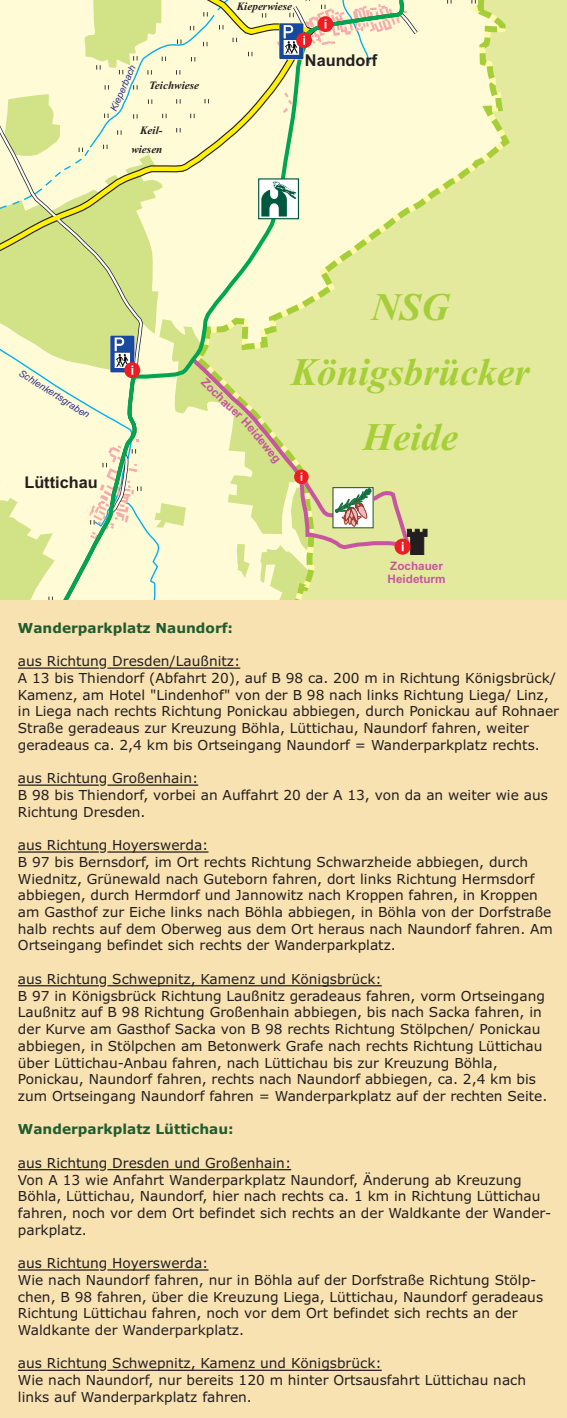
<style>
.page{position:relative;width:567px;height:1418px;background:#fff}
.page>*{position:absolute;margin:0;border:0;box-sizing:border-box;transform-origin:0 0}
.t1{font:italic 700 39px/64.9px "Times New Roman";color:#a6ce39;text-align:center}
.t2{font:700 16.25px "Arial";color:#231f20}
.t3{font:13.75px/16.8px "Verdana";color:#231f20}
.t4{font:700 13.75px "Verdana";color:#205c2e}
.t5{font:700 11.75px/13.1px "Arial";color:#c656a0}
.t6{font:italic 700 11.25px/18.6px "Times New Roman";color:#231f20;text-align:right}
.t7{font:italic 9.75px "Arial";color:#2e3092}
</style>
<div class="page">
<div style="left:0;top:268px;width:567px;height:1149px;background:#f9e2b2"></div>
<hr style="left:18px;top:667px;width:81px;height:1px;background:#231f20">
<hr style="left:107px;top:667px;width:133px;height:1px;background:#231f20">
<hr style="left:18px;top:784px;width:81px;height:1px;background:#231f20">
<hr style="left:107px;top:784px;width:91px;height:1px;background:#231f20">
<hr style="left:18px;top:851px;width:81px;height:1px;background:#231f20">
<hr style="left:107px;top:851px;width:101px;height:1px;background:#231f20">
<hr style="left:18px;top:985px;width:81px;height:1px;background:#231f20">
<hr style="left:107px;top:985px;width:275px;height:1px;background:#231f20">
<hr style="left:18px;top:1169px;width:81px;height:1px;background:#231f20">
<hr style="left:107px;top:1169px;width:184px;height:1px;background:#231f20">
<hr style="left:18px;top:1269px;width:81px;height:1px;background:#231f20">
<hr style="left:107px;top:1269px;width:101px;height:1px;background:#231f20">
<hr style="left:18px;top:1369px;width:81px;height:1px;background:#231f20">
<hr style="left:107px;top:1369px;width:275px;height:1px;background:#231f20">
<div style="left:514px;top:0;width:53px;height:599px;background:#e3ea9d"></div>
<svg style="left:406px;top:0;width:108px;height:599px;background:#e8eda7"></svg>
<div style="left:406px;top:354px;width:10px;height:175px;background:#e3ea9d"></div>
<div style="left:0;top:256px;width:37px;height:63px;background:#d2e287"></div>
<svg style="left:0;top:0;width:37px;height:256px;background:#e9edb3"></svg>
<svg style="left:37px;top:0;width:369px;height:599px;background:#edefb7"></svg>
<svg style="left:394px;top:538px;width:17px;height:16px"></svg>
<svg style="left:402px;top:529px;width:25px;height:25px"></svg>
<svg style="left:277px;top:0;width:144px;height:65px;background:#ded8be"></svg>
<svg style="left:334px;top:489px;width:38px;height:37px"></svg>
<div style="left:332px;top:487px;width:42px;height:41px;border:1px solid #40653c"></div>
<svg style="left:257px;top:178px;width:43px;height:42px"></svg>
<svg style="left:0;top:319px;width:311px;height:280px;background:#e9edb9"></svg>
<p class="t7" style="left:110px;top:109px;width:51px;rotate:-66deg">Kieperbach</p>
<p class="t6" style="left:149px;top:78px;width:52px">Teichwiese</p>
<p class="t6" style="left:131px;top:122px;width:33px">Keil&shy;wiesen</p>
<p class="t6" style="left:237px;top:-2px;width:57px">Kieperwiese</p>
<p class="t2" style="left:305px;top:54px;width:74px">Naundorf</p>
<p class="t7" style="left:22px;top:369px;width:83px;rotate:32deg">Schlenkertsgraben</p>
<p class="t2" style="left:24px;top:476px;width:75px">Lüttichau</p>
<h1 class="t1" style="left:291px;top:279px;width:240px">NSG<br>Königsbrücker<br>Heide</h1>
<p class="t5" style="left:388px;top:560px;width:59px">Zochauer<br>Heideturm</p>
<p class="t4" style="left:18px;top:622px;width:217px">Wanderparkplatz Naundorf:</p>
<p class="t3" style="left:18px;top:654px;width:543px">aus Richtung Dresden/Laußnitz:<br>A 13 bis Thiendorf (Abfahrt 20), auf B 98 ca. 200 m in Richtung Königsbrück/ Kamenz, am Hotel "Lindenhof" von der B 98 nach links Richtung Liega/ Linz, in Liega nach rechts Richtung Ponickau abbiegen, durch Ponickau auf Rohnaer Straße geradeaus zur Kreuzung Böhla, Lüttichau, Naundorf fahren, weiter geradeaus ca. 2,4 km bis Ortseingang Naundorf = Wanderparkplatz rechts.</p>
<p class="t3" style="left:18px;top:771px;width:531px">aus Richtung Großenhain:<br>B 98 bis Thiendorf, vorbei an Auffahrt 20 der A 13, von da an weiter wie aus<br>Richtung Dresden.</p>
<p class="t3" style="left:18px;top:838px;width:537px">aus Richtung Hoyerswerda:<br>B 97 bis Bernsdorf, im Ort rechts Richtung Schwarzheide abbiegen, durch Wiednitz, Grünewald nach Guteborn fahren, dort links Richtung Hermsdorf abbiegen, durch Hermdorf und Jannowitz nach Kroppen fahren, in Kroppen am Gasthof zur Eiche links nach Böhla abbiegen, in Böhla von der Dorfstraße halb rechts auf dem Oberweg aus dem Ort heraus nach Naundorf fahren. Am Ortseingang befindet sich rechts der Wanderparkplatz.</p>
<p class="t3" style="left:18px;top:971px;width:531px">aus Richtung Schwepnitz, Kamenz und Königsbrück:<br>B 97 in Königsbrück Richtung Laußnitz geradeaus fahren, vorm Ortseingang Laußnitz auf B 98 Richtung Großenhain abbiegen, bis nach Sacka fahren, in der Kurve am Gasthof Sacka von B 98 rechts Richtung Stölpchen/ Ponickau abbiegen, in Stölpchen am Betonwerk Grafe nach rechts Richtung Lüttichau über Lüttichau-Anbau fahren, nach Lüttichau bis zur Kreuzung Böhla, Ponickau, Naundorf fahren, rechts nach Naundorf abbiegen, ca. 2,4 km bis zum Ortseingang Naundorf fahren = Wanderparkplatz auf der rechten Seite.</p>
<p class="t4" style="left:18px;top:1123px;width:217px">Wanderparkplatz Lüttichau:</p>
<p class="t3" style="left:18px;top:1155px;width:535px">aus Richtung Dresden und Großenhain:<br>Von A 13 wie Anfahrt Wanderparkplatz Naundorf, Änderung ab Kreuzung Böhla, Lüttichau, Naundorf, hier nach rechts ca. 1 km in Richtung Lüttichau fahren, noch vor dem Ort befindet sich rechts an der Waldkante der Wander&shy;parkplatz.</p>
<p class="t3" style="left:18px;top:1255px;width:527px">aus Richtung Hoyerswerda:<br>Wie nach Naundorf fahren, nur in Böhla auf der Dorfstraße Richtung Stölp&shy;chen, B 98 fahren, über die Kreuzung Liega, Lüttichau, Naundorf geradeaus Richtung Lüttichau fahren, noch vor dem Ort befindet sich rechts an der Waldkante der Wanderparkplatz.</p>
<p class="t3" style="left:18px;top:1356px;width:510px">aus Richtung Schwepnitz, Kamenz und Königsbrück:<br>Wie nach Naundorf, nur bereits 120 m hinter Ortsausfahrt Lüttichau nach links auf Wanderparkplatz fahren.</p>
</div>
